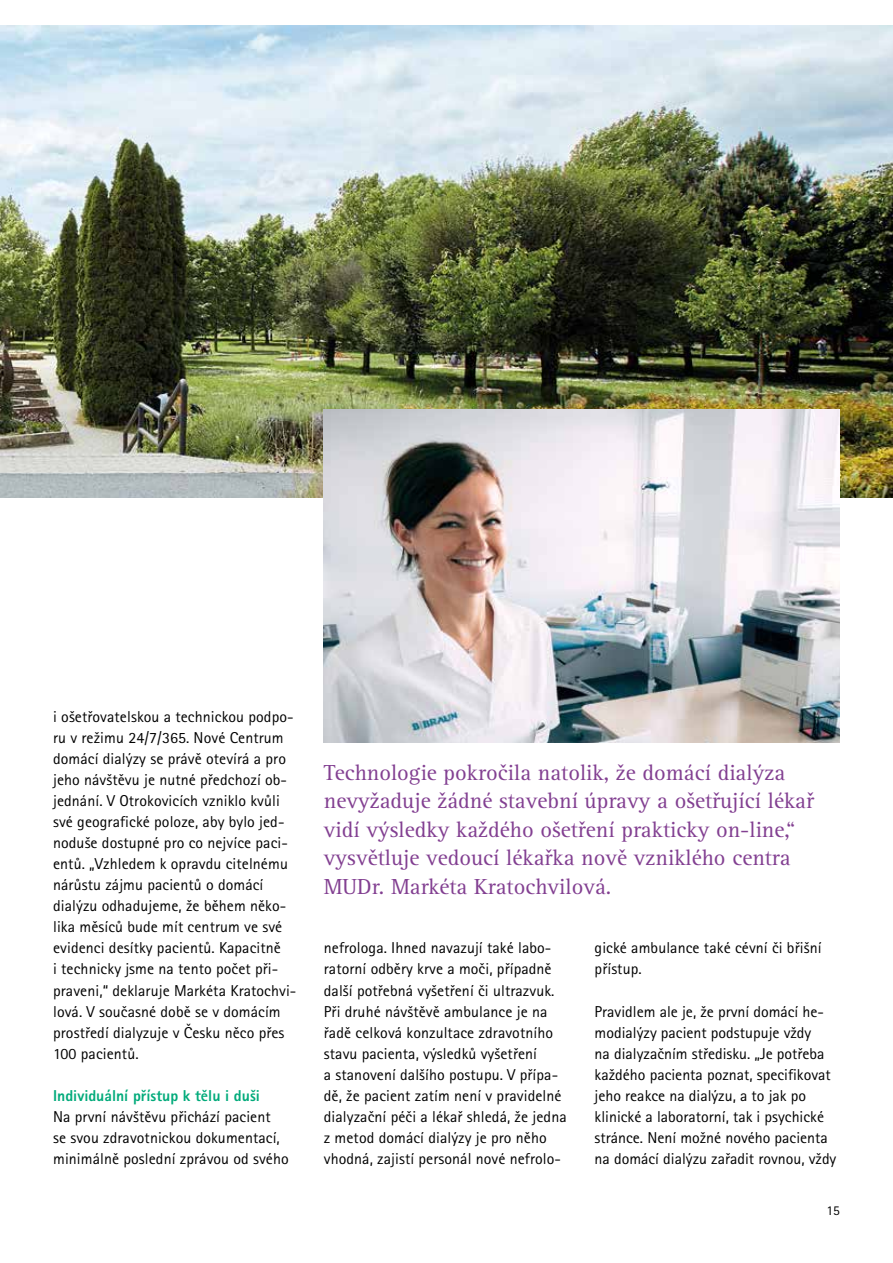
<style>
.page{position:relative;width:893px;height:1263px;background:#fff}
.page>*{position:absolute;margin:0;border:0;box-sizing:border-box;transform-origin:0 0}
.t1{font:22.5px/28.5px "Rotis Serif Pro";color:#823f91}
.t2{font:15.75px/21px "Rotis Sans Serif Pro";letter-spacing:.005em;color:#000}
.t3{font:800 15.75px "Rotis Sans Serif Pro";color:#00aa7a}
.t4{font:13.5px "Rotis Sans Serif Pro";color:#000}
</style>
<div class="page">
<img style="left:0;top:26px;width:893px;height:471px">
<img style="left:324px;top:410px;width:516px;height:333px">
<p class="t2" style="left:53px;top:706px;width:245px">i ošetřovatelskou a technickou podpo&shy;ru v režimu 24/7/365. Nové Centrum domácí dialýzy se právě otevírá a pro jeho návštěvu je nutné předchozí ob&shy;jednání. V Otrokovicích vzniklo kvůli své geografické poloze, aby bylo jed&shy;noduše dostupné pro co nejvíce paci&shy;entů. „Vzhledem k opravdu citelnému nárůstu zájmu pacientů o domácí dialýzu odhadujeme, že během něko&shy;lika měsíců bude mít centrum ve své evidenci desítky pacientů. Kapacitně<br>i technicky jsme na tento počet při&shy;praveni,“ deklaruje Markéta Kratochvi&shy;lová. V současné době se v domácím prostředí dialyzuje v Česku něco přes 100 pacientů.</p>
<p class="t3" style="left:53px;top:1085px;width:208px">Individuální přístup k tělu i duši</p>
<p class="t2" style="left:53px;top:1106px;width:237px">Na první návštěvu přichází pacient<br>se svou zdravotnickou dokumentací, minimálně poslední zprávou od svého</p>
<p class="t1" style="left:324px;top:758px;width:492px">Technologie pokročila natolik, že domácí dialýza nevyžaduje žádné stavební úpravy a ošetřující lékař vidí výsledky každého ošetření prakticky on-line,“ vysvětluje vedoucí lékařka nově vzniklého centra MUDr. Markéta Kratochvilová.</p>
<p class="t2" style="left:324px;top:938px;width:244px">nefrologa. Ihned navazují také labo&shy;ratorní odběry krve a moči, případně další potřebná vyšetření či ultrazvuk.<br>Při druhé návštěvě ambulance je na řadě celková konzultace zdravotního stavu pacienta, výsledků vyšetření<br>a stanovení dalšího postupu. V přípa&shy;dě, že pacient zatím není v pravidelné dialyzační péči a lékař shledá, že jedna z metod domácí dialýzy je pro něho vhodná, zajistí personál nové nefrolo-</p>
<p class="t2" style="left:595px;top:938px;width:228px">gické ambulance také cévní či břišní přístup.</p>
<p class="t2" style="left:595px;top:1001px;width:243px">Pravidlem ale je, že první domácí he&shy;modialýzy pacient podstupuje vždy<br>na dialyzačním středisku. „Je potřeba každého pacienta poznat, specifikovat jeho reakce na dialýzu, a to jak po klinické a laboratorní, tak i psychické stránce. Není možné nového pacienta na domácí dialýzu zařadit rovnou, vždy</p>
<p class="t4" style="left:826px;top:1202px;width:15px">15</p>
</div>
